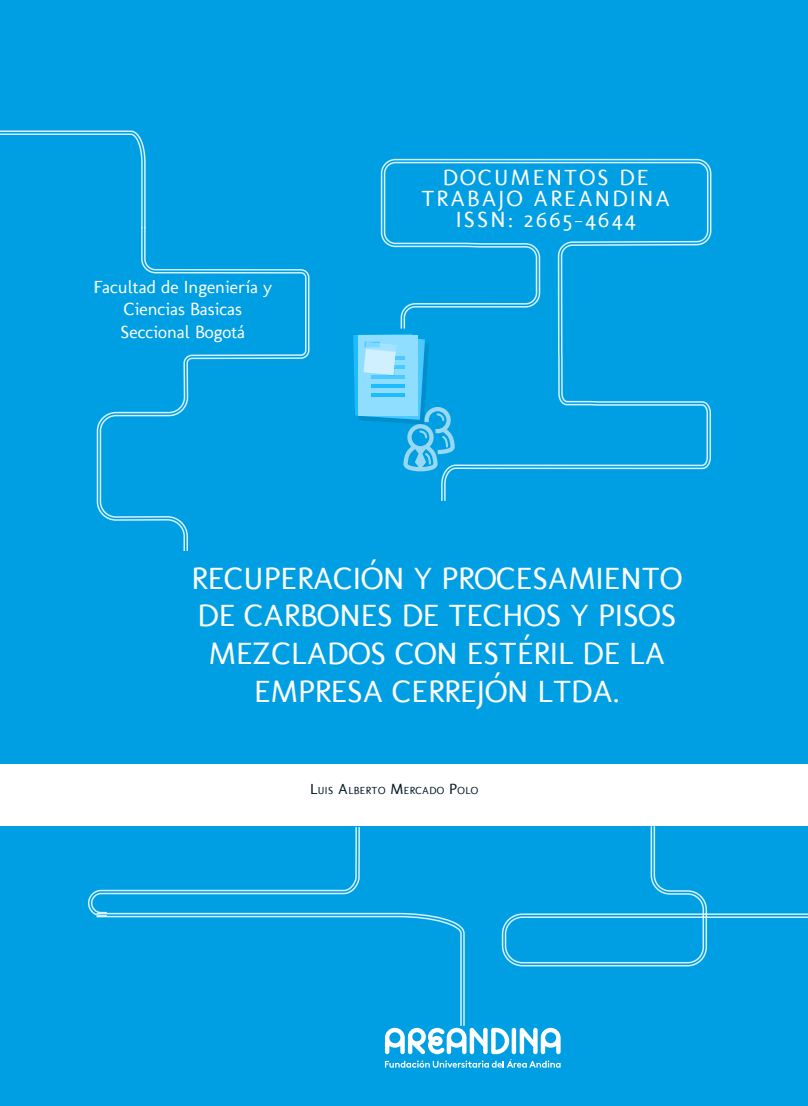
<style>
.page{position:relative;width:808px;height:1106px;background:#009fe3}
.page>*{position:absolute;margin:0;border:0;box-sizing:border-box;transform-origin:0 0}
.t1{font:31.5px/37.8px "Molengo";color:#fff;text-align:center}
.t2{font:22.5px/21px "Molengo";letter-spacing:.1em;color:#fff;text-align:center}
.t3{font:18px/22.5px "Molengo";color:#fff;text-align:center}
.t4{font:10.5px "Molengo";letter-spacing:.035em;color:#021925}
.s1{font-size:15px}
</style>
<div class="page">
<svg style="left:87px;top:827px;width:273px;height:88px"></svg>
<svg style="left:95px;top:912px;width:370px;height:114px"></svg>
<svg style="left:95px;top:915px;width:367px;height:111px"></svg>
<svg style="left:501px;top:826px;width:307px;height:141px"></svg>
<div style="left:0;top:764px;width:808px;height:62px;background:#fff"></div>
<svg style="left:353px;top:334px;width:87px;height:137px"></svg>
<svg style="left:443px;top:356px;width:268px;height:145px"></svg>
<svg style="left:380px;top:158px;width:332px;height:198px"></svg>
<svg style="left:385px;top:1027px;width:176px;height:40px"></svg>
<svg style="left:0;top:130px;width:146px;height:95px"></svg>
<svg style="left:96px;top:225px;width:211px;height:326px"></svg>
<p class="t3" style="left:93px;top:275px;width:180px">Facultad de Ingeniería y<br>Ciencias Basicas<br>Seccional Bogotá</p>
<p class="t2" style="left:421px;top:167px;width:250px">DOCUMENTOS DE<br>TRABAJO AREANDINA<br>ISSN: 2665-4644</p>
<p class="t1" style="left:192px;top:559px;width:492px">RECUPERACIÓN Y PROCESAMIENTO<br>DE CARBONES DE TECHOS Y PISOS<br>MEZCLADOS CON ESTÉRIL DE LA<br>EMPRESA CERREJÓN LTDA.</p>
<p class="t4" style="left:310px;top:784px;width:170px"><span class="s1">L</span>UIS <span class="s1">A</span>LBERTO <span class="s1">M</span>ERCADO <span class="s1">P</span>OLO</p>
</div>
